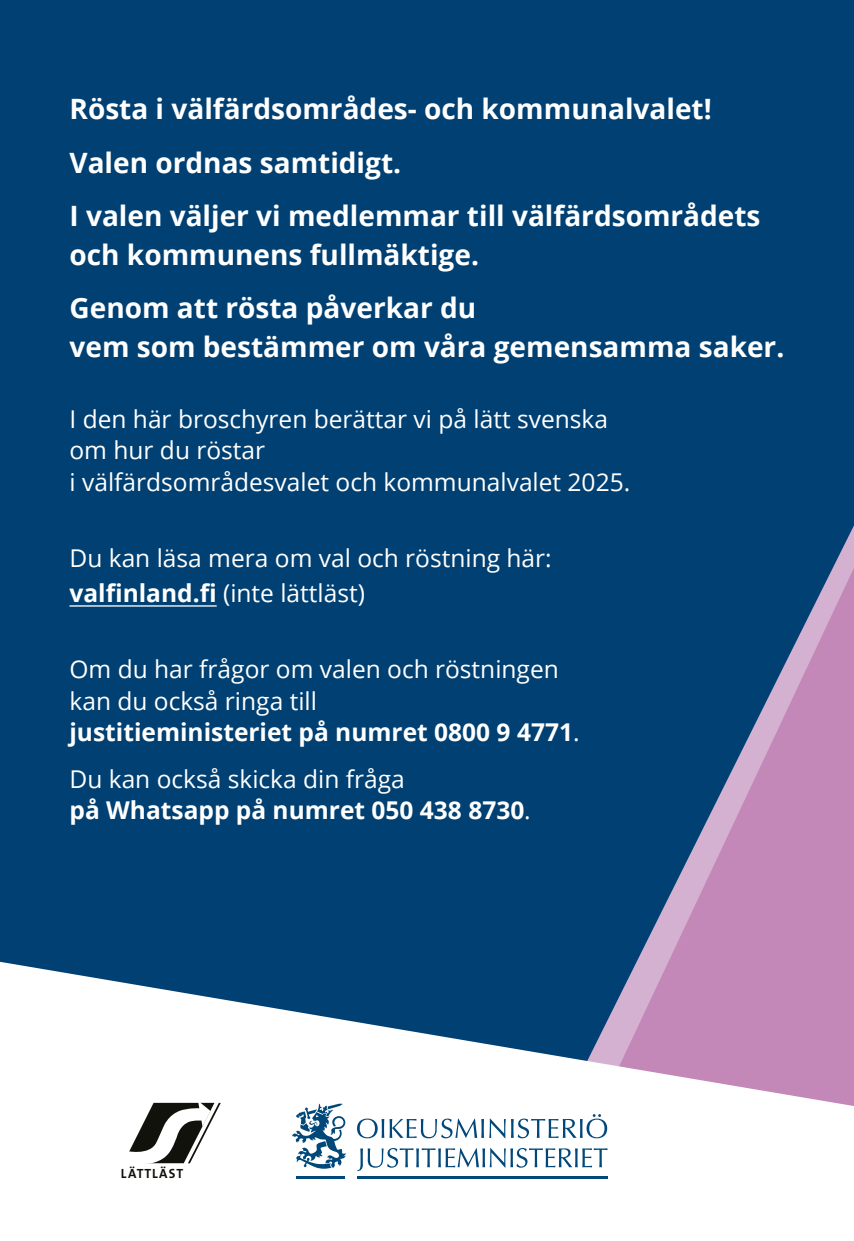
<style>
.page{position:relative;width:854px;height:1241px;background:#fff}
.page>*{position:absolute;margin:0;border:0;box-sizing:border-box;transform-origin:0 0}
.Takakansi_iso{font:700 28px/38.5px "Open Sans";color:#fff}
.Takakansi_leipis{font:24.5px/31.5px "Open Sans";color:#fff}
.Takakansi_leipis-2{font:700 24.5px/31.5px "Open Sans";color:#fff}
.t1{font:13.3px "The Sans Bold Caps";letter-spacing:.075em;color:#12120d}
.s1{font-weight:700}
.s2{font-weight:400}
</style>
<div class="page">
<div style="left:0;top:0;width:853px;height:1240px;background:#004072"></div>
<svg style="left:637px;top:567px;width:216px;height:394px"></svg>
<svg style="left:0;top:961px;width:853px;height:147px"></svg>
<div style="left:0;top:1108px;width:853px;height:132px;background:#fff"></div>
<div style="left:263px;top:1090px;width:372px;height:100px;background:#fff"></div>
<svg style="left:292px;top:1103px;width:54px;height:65px"></svg>
<svg style="left:357px;top:1118px;width:148px;height:20px"></svg>
<svg style="left:511px;top:1114px;width:96px;height:24px"></svg>
<hr style="left:296px;top:1175px;width:49px;height:2px;background:#00487a">
<hr style="left:357px;top:1175px;width:250px;height:2px;background:#00487a">
<svg style="left:358px;top:1148px;width:249px;height:22px"></svg>
<hr style="left:69px;top:605px;width:148px;height:1px;background:#fff">
<svg style="left:122px;top:1100px;width:99px;height:64px"></svg>
<p class="Takakansi_iso" style="left:69px;top:89px;width:643px">Rösta i välfärdsområdes- och kommunalvalet!</p>
<p class="Takakansi_iso" style="left:69px;top:142px;width:333px">Valen ordnas samtidigt.</p>
<p class="Takakansi_iso" style="left:69px;top:196px;width:692px">I valen väljer vi medlemmar till välfärdsområdets och kommunens fullmäktige.</p>
<p class="Takakansi_iso" style="left:69px;top:288px;width:716px">Genom att rösta påverkar du<br>vem som bestämmer om våra gemensamma saker.</p>
<p class="Takakansi_leipis" style="left:69px;top:402px;width:562px">I den här broschyren berättar vi på lätt svenska om hur du röstar<br>i välfärdsområdesvalet och kommunalvalet 2025.</p>
<p class="Takakansi_leipis" style="left:69px;top:540px;width:483px;line-height:35px">Du kan läsa mera om val och röstning här: <span class="s1">valfinland.fi</span> (inte lättläst)</p>
<p class="Takakansi_leipis" style="left:69px;top:653px;width:511px">Om du har frågor om valen och röstningen kan du också ringa till<br><span class="s1">justitieministeriet på numret 0800 9 4771</span>.</p>
<p class="Takakansi_leipis-2" style="left:69px;top:762px;width:462px"><span class="s2">Du kan också skicka din fråga<br></span>på Whatsapp på numret 050 438 8730<span class="s2">.</span></p>
<p class="t1" style="left:121px;top:1162px;width:64px">LÄTTLÄST</p>
</div>
